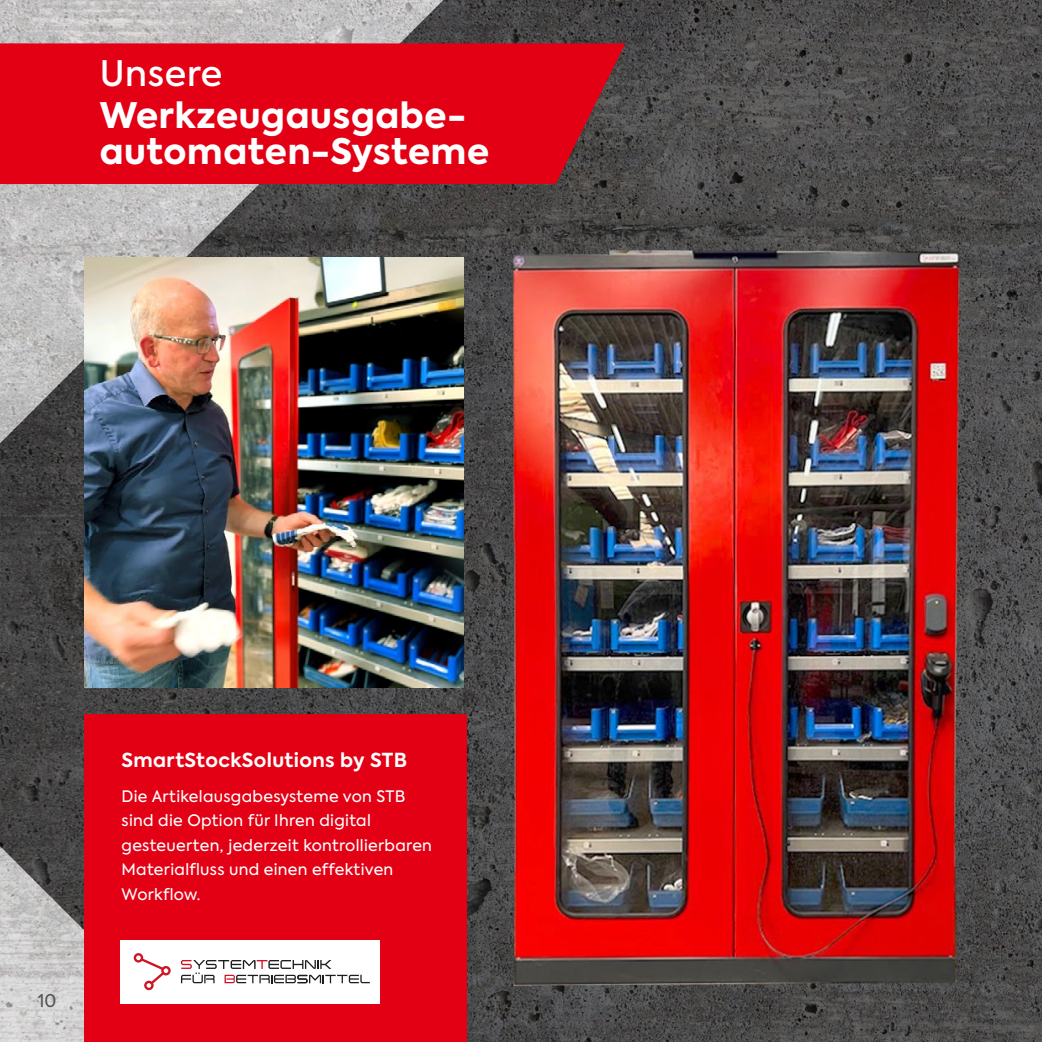
<style>
.page{position:relative;width:1042px;height:1042px;background:#fff}
.page>*{position:absolute;margin:0;border:0;box-sizing:border-box;transform-origin:0 0}
.t1{font:800 35px/36.8px "Axiforma";letter-spacing:.02em;color:#fff}
.t2{font:500 35px "Axiforma";letter-spacing:.02em;color:#fff}
.t3{font:700 19.25px "Axiforma";letter-spacing:.02em;color:#fff}
.t4{font:17.5px "Axiforma";color:#565655}
.t5{font:15.75px/24.5px "Axiforma";letter-spacing:.02em;color:#fff}
</style>
<div class="page">
<img style="left:0;top:0;width:1042px;height:1042px">
<img style="left:84px;top:258px;width:379px;height:430px">
<img style="left:487px;top:231px;width:498px;height:764px">
<div style="left:84px;top:714px;width:382px;height:328px;background:#e30015"></div>
<div style="left:120px;top:939px;width:259px;height:64px;background:#fff"></div>
<svg style="left:134px;top:953px;width:37px;height:37px"></svg>
<svg style="left:181px;top:960px;width:189px;height:23px"></svg>
<div style="left:0;top:43px;width:625px;height:141px;background:#e30015"></div>
<h1 class="t2" style="left:100px;top:50px;width:124px">Unsere</h1>
<h1 class="t1" style="left:100px;top:97px;width:391px">Werkzeugausgabe&shy;automaten-Systeme</h1>
<p class="t4" style="left:38px;top:990px;width:20px">10</p>
<p class="t3" style="left:122px;top:747px;width:287px">SmartStockSolutions by STB</p>
<p class="t5" style="left:122px;top:784px;width:312px">Die Artikelausgabesysteme von STB sind die Option für Ihren digital gesteuerten, jederzeit kontrollierbaren<br>Materialfluss und einen effektiven<br>Workflow.</p>
</div>
